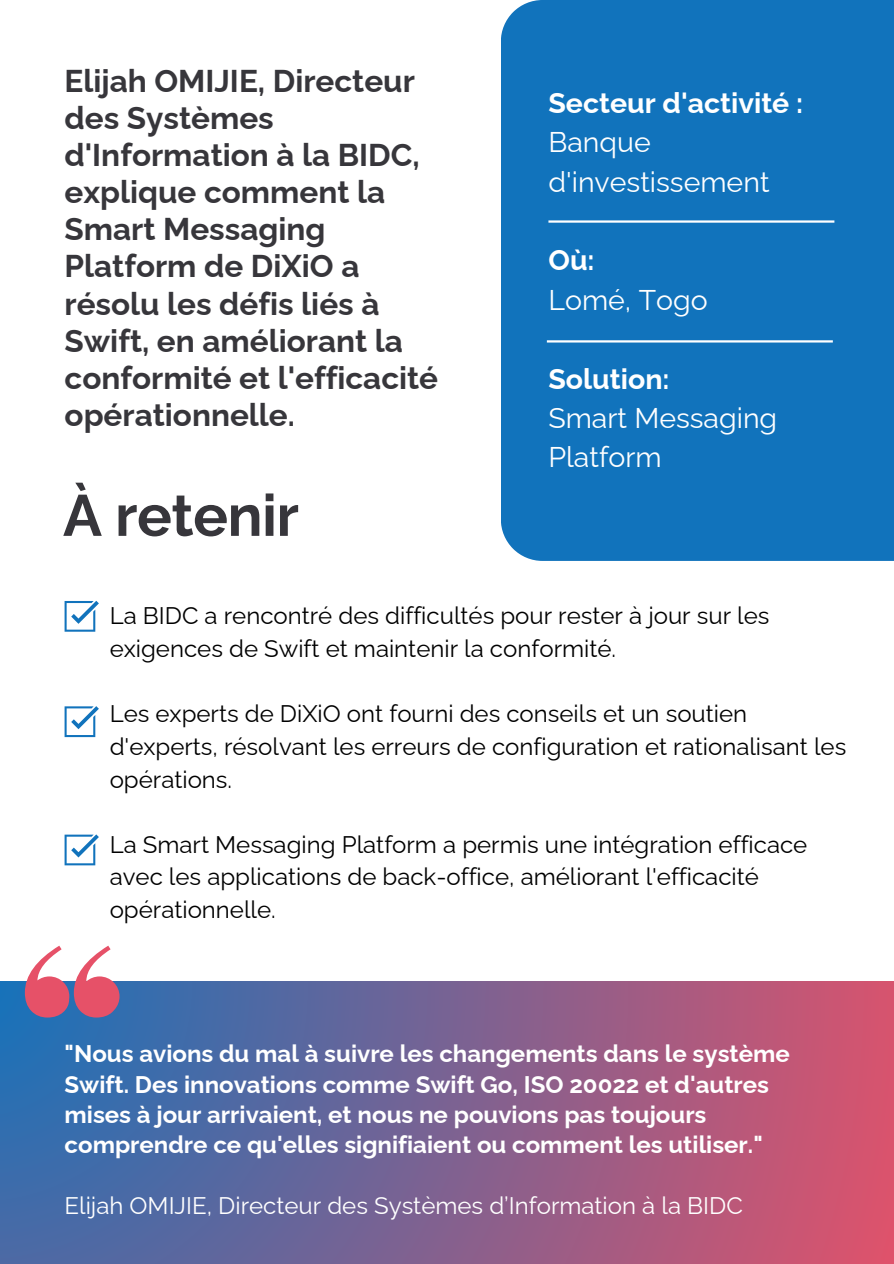
<style>
.page{position:relative;width:894px;height:1264px;background:#fff}
.page>*{position:absolute;margin:0;border:0;box-sizing:border-box;transform-origin:0 0}
.t1{font:700 58.05px "Raleway";letter-spacing:-.01em;color:#37363b}
.t2{font:700 31.5px/37.2px "Raleway";color:#37363b}
.t3{font:28.5px/39.3px "Raleway";color:#fff}
.t4{font:700 28.5px "Raleway";color:#fff}
.t5{font:24px/32.7px "Raleway";color:#000}
.t6{font:700 24px/30.3px "Raleway";color:#fff}
.t7{font:24px "Raleway";color:#fff}
</style>
<div class="page">
<div style="left:501px;top:0;width:392px;height:561px;background:#1173bc"></div>
<hr style="left:548px;top:220px;width:286px;height:3px;background:#fff">
<hr style="left:546px;top:340px;width:286px;height:2px;background:#fff">
<svg style="left:0;top:981px;width:893px;height:282px;background:#7f6190"></svg>
<svg style="left:65px;top:600px;width:33px;height:31px"></svg>
<svg style="left:65px;top:706px;width:33px;height:31px"></svg>
<svg style="left:65px;top:834px;width:33px;height:31px"></svg>
<svg style="left:25px;top:945px;width:94px;height:72px"></svg>
<h2 class="t2" style="left:65px;top:62px;width:375px">Elijah OMIJIE, Directeur des Systèmes d'Information à la BIDC, explique comment la<br>Smart Messaging<br>Platform de DiXiO a résolu les défis liés à<br>Swift, en améliorant la conformité et l'efficacité opérationnelle.</h2>
<h1 class="t1" style="left:63px;top:481px;width:237px">À retenir</h1>
<p class="t4" style="left:548px;top:86px;width:256px">Secteur d'activité :</p>
<p class="t3" style="left:548px;top:122px;width:222px">Banque d'investissement</p>
<p class="t4" style="left:548px;top:243px;width:48px">Où:</p>
<p class="t3" style="left:548px;top:280px;width:161px">Lomé, Togo</p>
<p class="t4" style="left:548px;top:362px;width:123px">Solution:</p>
<p class="t3" style="left:548px;top:398px;width:230px">Smart Messaging<br>Platform</p>
<p class="t5" style="left:110px;top:599px;width:661px">La BIDC a rencontré des difficultés pour rester à jour sur les exigences de Swift et maintenir la conformité.</p>
<p class="t5" style="left:110px;top:697px;width:737px">Les experts de DiXiO ont fourni des conseils et un soutien d'experts, résolvant les erreurs de configuration et rationalisant les opérations.</p>
<p class="t5" style="left:110px;top:828px;width:699px">La Smart Messaging Platform a permis une intégration efficace avec les applications de back-office, améliorant l'efficacité opérationnelle.</p>
<p class="t6" style="left:65px;top:1038px;width:726px">"Nous avions du mal à suivre les changements dans le système Swift. Des innovations comme Swift Go, ISO 20022 et d'autres mises à jour arrivaient, et nous ne pouvions pas toujours comprendre ce qu'elles signifiaient ou comment les utiliser."</p>
<p class="t7" style="left:65px;top:1191px;width:679px">Elijah OMIJIE, Directeur des Systèmes d’Information à la BIDC</p>
</div>
